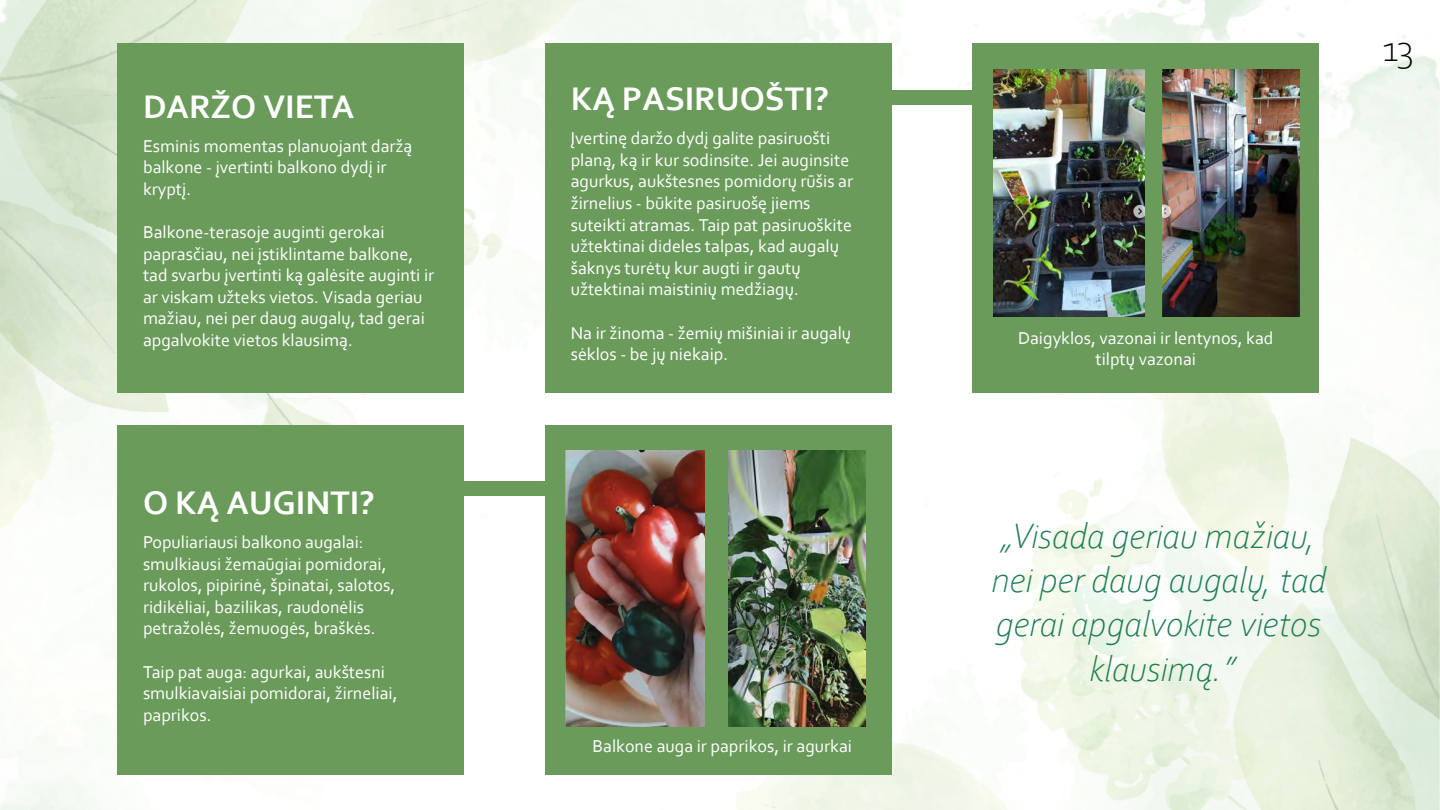
<style>
.page{position:relative;width:1440px;height:810px;background:#fff}
.page>*{position:absolute;margin:0;border:0;box-sizing:border-box;transform-origin:0 0}
.t1{font:300 39.2px "Corbel";color:#000}
.t2{font:italic 300 37px/44.4px "Corbel";color:#1d7c54;text-align:center}
.t3{font:700 34.3px "Corbel";color:#fff}
.t4{font:18px/21.6px "Corbel";color:#fff}
</style>
<div class="page">
<img style="left:0;top:0;width:1440px;height:810px">
<div style="left:117px;top:426px;width:347px;height:349px;background:#6a9b5b"></div>
<div style="left:117px;top:43px;width:347px;height:349px;background:#6a9b5b"></div>
<div style="left:545px;top:426px;width:346px;height:349px;background:#6a9b5b"></div>
<div style="left:545px;top:43px;width:346px;height:349px;background:#6a9b5b"></div>
<div style="left:972px;top:43px;width:347px;height:349px;background:#6a9b5b"></div>
<div style="left:886px;top:91px;width:92px;height:14px;background:#6a9b5b"></div>
<div style="left:464px;top:481px;width:91px;height:14px;background:#6a9b5b"></div>
<img style="left:994px;top:70px;width:150px;height:247px">
<img style="left:1162px;top:70px;width:137px;height:247px">
<img style="left:566px;top:451px;width:138px;height:275px">
<img style="left:728px;top:451px;width:137px;height:275px">
<h3 class="t3" style="left:143px;top:86px;width:213px">DARŽO VIETA</h3>
<p class="t4" style="left:143px;top:134px;width:271px">Esminis momentas planuojant daržą balkone - įvertinti balkono dydį ir kryptį.</p>
<p class="t4" style="left:143px;top:221px;width:293px">Balkone-terasoje auginti gerokai paprasčiau, nei įstiklintame balkone, tad svarbu įvertinti ką galėsite auginti ir ar viskam užteks vietos. Visada geriau mažiau, nei per daug augalų, tad gerai apgalvokite vietos klausimą.</p>
<h3 class="t3" style="left:143px;top:481px;width:233px">O KĄ AUGINTI?</h3>
<p class="t4" style="left:143px;top:531px;width:254px">Populiariausi balkono augalai: smulkiausi žemaūgiai pomidorai, rukolos, pipirinė, špinatai, salotos, ridikėliai, bazilikas, raudonėlis petražolės, žemuogės, braškės.</p>
<p class="t4" style="left:143px;top:660px;width:256px">Taip pat auga: agurkai, aukštesni smulkiavaisiai pomidorai, žirneliai, paprikos.</p>
<h3 class="t3" style="left:571px;top:77px;width:260px">KĄ PASIRUOŠTI?</h3>
<p class="t4" style="left:571px;top:127px;width:284px">Įvertinę daržo dydį galite pasiruošti planą, ką ir kur sodinsite. Jei auginsite agurkus, aukštesnes pomidorų rūšis ar žirnelius - būkite pasiruošę jiems suteikti atramas. Taip pat pasiruoškite užtektinai dideles talpas, kad augalų šaknys turėtų kur augti ir gautų užtektinai maistinių medžiagų.</p>
<p class="t4" style="left:571px;top:321px;width:282px">Na ir žinoma - žemių mišiniai ir augalų sėklos - be jų niekaip.</p>
<p class="t4" style="left:593px;top:735px;width:261px">Balkone auga ir paprikos, ir agurkai</p>
<h1 class="t1" style="left:1382px;top:23px;width:33px">13</h1>
<p class="t4" style="left:1018px;top:327px;width:257px;text-align:center">Daigyklos, vazonai ir lentynos, kad tilptų vazonai</p>
<h2 class="t2" style="left:991px;top:512px;width:336px">„Visada geriau mažiau, nei per daug augalų, tad gerai apgalvokite vietos klausimą.”</h2>
</div>
